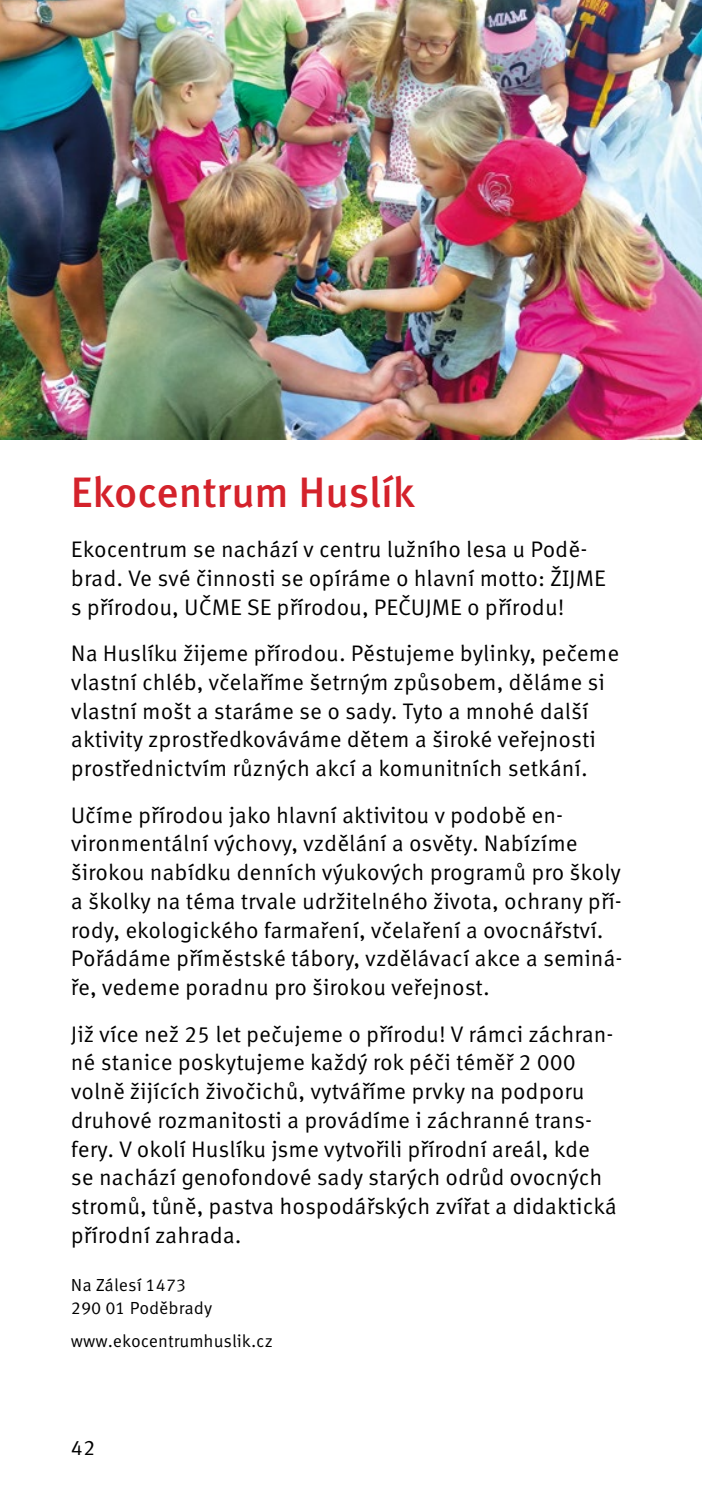
<style>
.page{position:relative;width:702px;height:1489px;background:#fff}
.page>*{position:absolute;margin:0;border:0;box-sizing:border-box;transform-origin:0 0}
.titulek{font:500 42.5px "Meta Pro";letter-spacing:-.005em;color:#d4222b}
.text_9_11_5{font:22.5px/28.8px "Meta Correspondence Pro";color:#000}
.t1{font:21.25px "Meta Correspondence Pro";color:#000}
.adresa{font:17.5px "Meta Correspondence Pro";color:#000}
.www{font:17.5px "Meta Correspondence Pro";color:#000}
</style>
<div class="page">
<img style="left:0;top:0;width:702px;height:439px">
<p class="titulek" style="left:71px;top:459px;width:345px">Ekocentrum Huslík</p>
<p class="text_9_11_5" style="left:71px;top:533px;width:536px">Ekocentrum se nachází v centru lužního lesa u Podě&shy;brad. Ve své činnosti se opírá me o hlavní motto: ŽIJME s přírodou, UČME SE přírodou, PEČUJME o přírodu!</p>
<p class="text_9_11_5" style="left:71px;top:637px;width:550px">Na Huslíku žijeme přírodou. Pěstujeme bylinky, pečeme vlastní chléb, včelaříme šetrným způsobem, děláme si vlastní mošt a staráme se o sady. Tyto a mnohé další aktivity zprostředkováváme dětem a široké veřejnosti prostřednictvím různých akcí a komunitních setkání.</p>
<p class="text_9_11_5" style="left:71px;top:798px;width:553px">Učíme přírodou jako hlavní aktivitou v podobě en&shy;vironmentální výchovy, vzdělání a osvěty. Nabízíme širokou nabídku denních výukových programů pro školy a školky na téma trvale udržitelného života, ochrany pří&shy;rody, ekologického farmaření, včelaření a ovocnářství.<br>Pořádáme příměstské tábory, vzdělávací akce a seminá&shy;ře, vedeme poradnu pro širokou veřejnost.</p>
<p class="text_9_11_5" style="left:71px;top:1017px;width:547px">Již více než 25 let pečujeme o přírodu! V rámci záchran&shy;né stanice poskytujeme každý rok péči téměř 2 000 volně žijících živočichů, vytváříme prvky na podporu druhové rozmanitosti a provádíme i záchranné trans&shy;fery. V okolí Huslíku jsme vytvořili přírodní areál, kde se nachází genofondové sady starých odrůd ovocných stromů, tůně, pastva hospodářských zvířat a didaktická přírodní zahrada.</p>
<p class="adresa" style="left:71px;top:1270px;width:117px">Na Zálesí 1473</p>
<p class="adresa" style="left:71px;top:1294px;width:143px">290 01 Poděbrady</p>
<p class="www" style="left:71px;top:1327px;width:203px">www.ekocentrumhuslik.cz</p>
<p class="t1" style="left:71px;top:1430px;width:26px">42</p>
</div>
